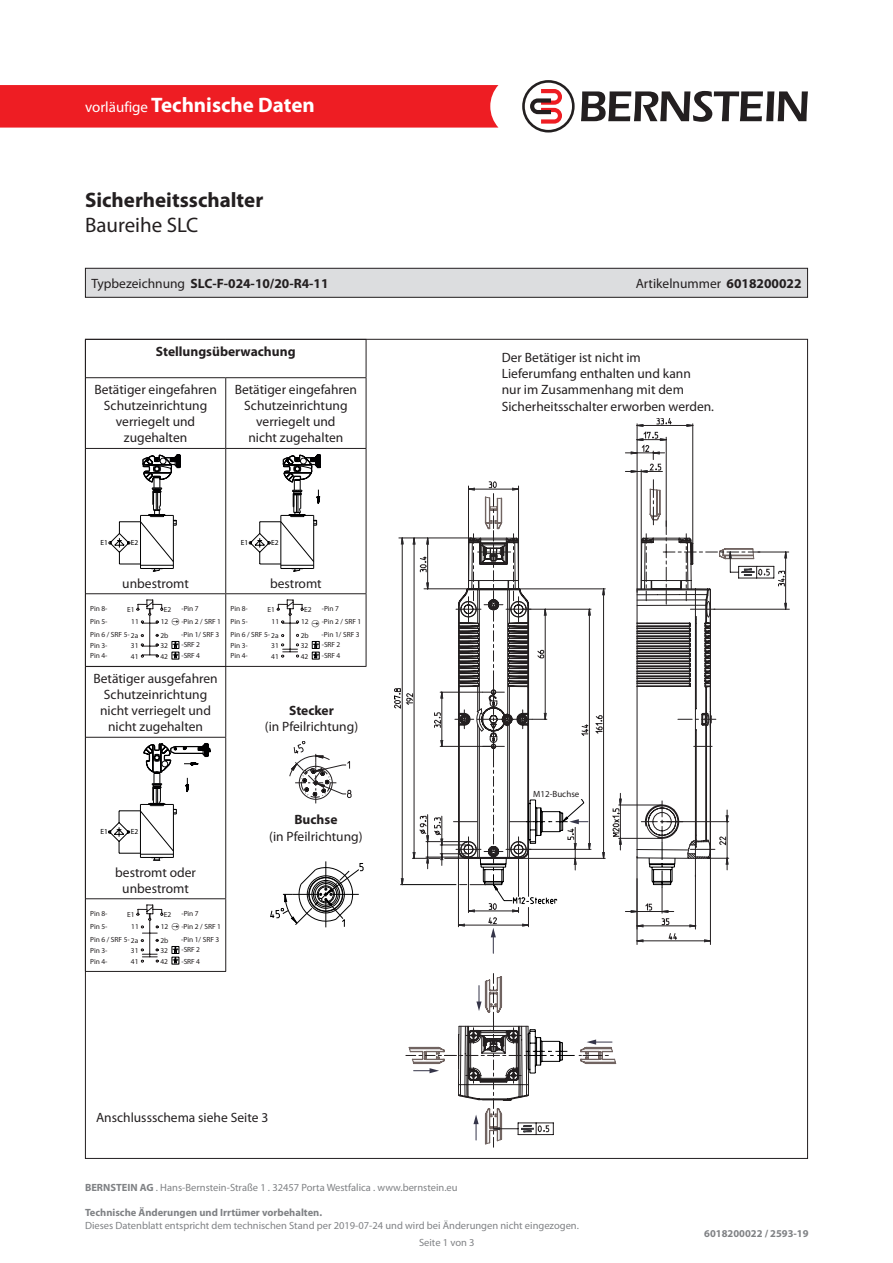
<style>
.page{position:relative;width:893px;height:1263px;background:#fff}
.page>*{position:absolute;margin:0;border:0;box-sizing:border-box;transform-origin:0 0}
.t1{font:700 21px "Myriad Pro";color:#fff}
.t2{font:700 21px "Myriad Pro";color:#231f20}
.t3{font:21px "Myriad Pro";color:#231f20}
.t4{font:13.5px/16.2px "Myriad Pro";color:#231f20;text-align:center}
.t5{font:700 13.5px "Myriad Pro";color:#231f20}
.t6{font:10.5px "Myriad Pro";color:#808285}
.t7{font:700 10.5px "Myriad Pro";color:#808285}
.t8{font:9px "Myriad Pro";color:#231f20}
.t9{font:7.5px/12.6px "Myriad Pro";color:#231f20}
.t10{font:7.5px "Myriad Pro";color:#000001}
.s1{font-weight:400;font-size:15px}
.s2{font-weight:400}
.s3{font-weight:700}
</style>
<div class="page">
<div style="left:0;top:85px;width:498px;height:43px;background:#ee1d23"></div>
<svg style="left:581px;top:91px;width:227px;height:31px"></svg>
<svg style="left:522px;top:80px;width:53px;height:53px"></svg>
<svg style="left:485px;top:1108px;width:49px;height:36px"></svg>
<svg style="left:493px;top:1100px;width:61px;height:35px"></svg>
<svg style="left:473px;top:1115px;width:6px;height:25px"></svg>
<svg style="left:394px;top:418px;width:393px;height:682px"></svg>
<svg style="left:289px;top:741px;width:62px;height:62px"></svg>
<svg style="left:270px;top:861px;width:93px;height:66px"></svg>
<div style="left:85px;top:268px;width:722px;height:29px;background:#dcdddf"></div>
<div style="left:85px;top:268px;width:723px;height:30px;border:1px solid #231f20"></div>
<hr style="left:85px;top:339px;width:141px;height:1px;background:#231f20">
<hr style="left:85px;top:340px;width:1px;height:37px;background:#231f20">
<hr style="left:226px;top:339px;width:140px;height:1px;background:#231f20">
<hr style="left:366px;top:340px;width:1px;height:37px;background:#231f20">
<hr style="left:85px;top:377px;width:141px;height:1px;background:#231f20">
<hr style="left:85px;top:378px;width:1px;height:70px;background:#231f20">
<hr style="left:226px;top:377px;width:140px;height:1px;background:#231f20">
<hr style="left:225px;top:378px;width:1px;height:70px;background:#231f20">
<hr style="left:366px;top:378px;width:1px;height:70px;background:#231f20">
<hr style="left:85px;top:448px;width:141px;height:1px;background:#231f20">
<hr style="left:85px;top:449px;width:1px;height:144px;background:#231f20">
<hr style="left:226px;top:448px;width:140px;height:1px;background:#231f20">
<hr style="left:225px;top:449px;width:1px;height:144px;background:#231f20">
<hr style="left:366px;top:449px;width:1px;height:144px;background:#231f20">
<hr style="left:85px;top:593px;width:141px;height:1px;background:#231f20">
<hr style="left:85px;top:594px;width:1px;height:72px;background:#231f20">
<hr style="left:226px;top:593px;width:140px;height:1px;background:#231f20">
<hr style="left:225px;top:594px;width:1px;height:72px;background:#231f20">
<hr style="left:366px;top:594px;width:1px;height:72px;background:#231f20">
<hr style="left:226px;top:666px;width:140px;height:1px;background:#231f20">
<svg style="left:108px;top:454px;width:73px;height:118px"></svg>
<svg style="left:249px;top:454px;width:72px;height:118px"></svg>
<svg style="left:136px;top:600px;width:27px;height:57px"></svg>
<svg style="left:172px;top:641px;width:7px;height:18px"></svg>
<svg style="left:277px;top:600px;width:26px;height:57px"></svg>
<svg style="left:312px;top:641px;width:8px;height:18px"></svg>
<hr style="left:85px;top:666px;width:141px;height:1px;background:#231f20">
<hr style="left:85px;top:667px;width:1px;height:70px;background:#231f20">
<hr style="left:225px;top:667px;width:1px;height:70px;background:#231f20">
<hr style="left:85px;top:737px;width:141px;height:1px;background:#231f20">
<hr style="left:85px;top:738px;width:1px;height:160px;background:#231f20">
<hr style="left:225px;top:738px;width:1px;height:160px;background:#231f20">
<hr style="left:85px;top:898px;width:141px;height:1px;background:#231f20">
<hr style="left:85px;top:899px;width:1px;height:72px;background:#231f20">
<hr style="left:225px;top:899px;width:1px;height:72px;background:#231f20">
<hr style="left:85px;top:971px;width:141px;height:1px;background:#231f20">
<svg style="left:108px;top:743px;width:103px;height:118px"></svg>
<svg style="left:136px;top:905px;width:27px;height:57px"></svg>
<svg style="left:172px;top:946px;width:7px;height:18px"></svg>
<div style="left:533px;top:790px;width:55px;height:9px;background:#fff"></div>
<h1 class="t1" style="left:85px;top:91px;width:231px"><span class="s1">vorläufige</span> Technische Daten</h1>
<p class="t2" style="left:85px;top:186px;width:180px">Sicherheitsschalter</p>
<p class="t3" style="left:85px;top:212px;width:115px">Baureihe SLC</p>
<p class="t5" style="left:91px;top:274px;width:239px"><span class="s2">Typbezeichnung</span> SLC-F-024-10/20-R4-11</p>
<p class="t4" style="left:636px;top:275px;width:167px">Artikelnummer <span class="s3">6018200022</span></p>
<p class="t5" style="left:156px;top:342px;width:141px">Stellungsüberwachung</p>
<p class="t4" style="left:94px;top:381px;width:124px">Betätiger eingefahren</p>
<p class="t4" style="left:104px;top:397px;width:105px">Schutzeinrichtung verriegelt und zugehalten</p>
<p class="t4" style="left:235px;top:381px;width:124px">Betätiger eingefahren</p>
<p class="t4" style="left:244px;top:397px;width:105px">Schutzeinrichtung verriegelt und nicht zugehalten</p>
<p class="t10" style="left:101px;top:538px;width:9px">E1</p>
<p class="t10" style="left:131px;top:538px;width:9px">E2</p>
<p class="t4" style="left:122px;top:575px;width:68px">unbestromt</p>
<p class="t9" style="left:90px;top:602px;width:19px">Pin 8-<br>Pin 5-</p>
<p class="t9" style="left:90px;top:640px;width:19px;line-height:10.8px">Pin 3-<br>Pin 4-</p>
<p class="t9" style="left:127px;top:603px;width:9px">E1</p>
<p class="t9" style="left:164px;top:603px;width:9px">E2</p>
<p class="t9" style="left:131px;top:615px;width:9px">11</p>
<p class="t9" style="left:161px;top:615px;width:9px">12</p>
<p class="t9" style="left:90px;top:628px;width:50px">Pin 6 / SRF 5-2a</p>
<p class="t9" style="left:160px;top:629px;width:10px">2b</p>
<p class="t9" style="left:131px;top:639px;width:9px">31</p>
<p class="t9" style="left:160px;top:639px;width:9px">32</p>
<p class="t9" style="left:131px;top:650px;width:9px">41</p>
<p class="t9" style="left:160px;top:650px;width:9px">42</p>
<p class="t9" style="left:181px;top:602px;width:41px">-Pin 7<br>-Pin 2 / SRF 1</p>
<p class="t9" style="left:181px;top:639px;width:20px;line-height:11.4px">-SRF 2 -SRF 4</p>
<p class="t9" style="left:181px;top:628px;width:40px">-Pin 1/ SRF 3</p>
<p class="t4" style="left:93px;top:670px;width:126px">Betätiger ausgefahren</p>
<p class="t4" style="left:100px;top:686px;width:112px">Schutzeinrichtung nicht verriegelt und nicht zugehalten</p>
<p class="t10" style="left:241px;top:538px;width:9px">E1</p>
<p class="t10" style="left:271px;top:538px;width:9px">E2</p>
<p class="t4" style="left:270px;top:575px;width:53px">bestromt</p>
<p class="t9" style="left:230px;top:602px;width:19px">Pin 8-<br>Pin 5-</p>
<p class="t9" style="left:230px;top:640px;width:19px;line-height:10.8px">Pin 3-<br>Pin 4-</p>
<p class="t9" style="left:268px;top:603px;width:9px">E1</p>
<p class="t9" style="left:304px;top:603px;width:9px">E2</p>
<p class="t9" style="left:272px;top:615px;width:9px">11</p>
<p class="t9" style="left:301px;top:615px;width:9px">12</p>
<p class="t9" style="left:230px;top:628px;width:50px">Pin 6 / SRF 5-2a</p>
<p class="t9" style="left:301px;top:629px;width:10px">2b</p>
<p class="t9" style="left:271px;top:639px;width:9px">31</p>
<p class="t9" style="left:301px;top:639px;width:9px">32</p>
<p class="t9" style="left:271px;top:650px;width:9px">41</p>
<p class="t9" style="left:301px;top:650px;width:9px">42</p>
<p class="t9" style="left:322px;top:602px;width:41px">-Pin 7<br>-Pin 2 / SRF 1</p>
<p class="t9" style="left:322px;top:639px;width:20px;line-height:11.4px">-SRF 2 -SRF 4</p>
<p class="t9" style="left:322px;top:628px;width:40px">-Pin 1/ SRF 3</p>
<p class="t4" style="left:265px;top:702px;width:95px"><span class="s3">Stecker<br></span>(in Pfeilrichtung)</p>
<p class="t10" style="left:101px;top:827px;width:9px">E1</p>
<p class="t10" style="left:131px;top:827px;width:9px">E2</p>
<p class="t4" style="left:115px;top:864px;width:82px">bestromt oder unbestromt</p>
<p class="t9" style="left:127px;top:908px;width:9px">E1</p>
<p class="t9" style="left:164px;top:908px;width:9px">E2</p>
<p class="t9" style="left:131px;top:920px;width:9px">11</p>
<p class="t9" style="left:161px;top:920px;width:9px">12</p>
<p class="t9" style="left:90px;top:933px;width:50px">Pin 6 / SRF 5-2a</p>
<p class="t9" style="left:160px;top:934px;width:10px">2b</p>
<p class="t9" style="left:131px;top:944px;width:9px">31</p>
<p class="t9" style="left:160px;top:944px;width:9px">32</p>
<p class="t9" style="left:131px;top:955px;width:9px">41</p>
<p class="t9" style="left:160px;top:955px;width:9px">42</p>
<p class="t9" style="left:181px;top:907px;width:41px">-Pin 7<br>-Pin 2 / SRF 1</p>
<p class="t9" style="left:181px;top:944px;width:20px;line-height:11.4px">-SRF 2 -SRF 4</p>
<p class="t9" style="left:90px;top:907px;width:19px">Pin 8-<br>Pin 5-</p>
<p class="t9" style="left:90px;top:945px;width:19px;line-height:10.8px">Pin 3-<br>Pin 4-</p>
<p class="t9" style="left:181px;top:933px;width:40px">-Pin 1/ SRF 3</p>
<p class="t4" style="left:269px;top:812px;width:95px"><span class="s3">Buchse<br></span>(in Pfeilrichtung)</p>
<p class="t4" style="left:96px;top:1109px;width:174px">Anschlussschema siehe Seite 3</p>
<p class="t4" style="left:502px;top:349px;width:141px">Der Betätiger ist nicht im</p>
<p class="t4" style="left:502px;top:365px;width:214px;text-align:left">Lieferumfang enthalten und kann<br>nur im Zusammenhang mit dem<br>Sicherheitsschalter erworben werden.</p>
<p class="t8" style="left:533px;top:789px;width:48px">M12-Buchse</p>
<p class="t6" style="left:85px;top:1181px;width:374px"><span class="s3">BERNSTEIN AG</span> . Hans-Bernstein-Straße 1 . 32457 Porta Westfalica . www.bernstein.eu</p>
<p class="t7" style="left:85px;top:1206px;width:239px">Technische Änderungen und Irrtümer vorbehalten.</p>
<p class="t6" style="left:85px;top:1219px;width:495px">Dieses Datenblatt entspricht dem technischen Stand per 2019-07-24 und wird bei Änderungen nicht eingezogen.</p>
<p class="t6" style="left:419px;top:1236px;width:57px">Seite 1 von 3</p>
<p class="t7" style="left:704px;top:1227px;width:106px">6018200022 / 2593-19</p>
</div>
